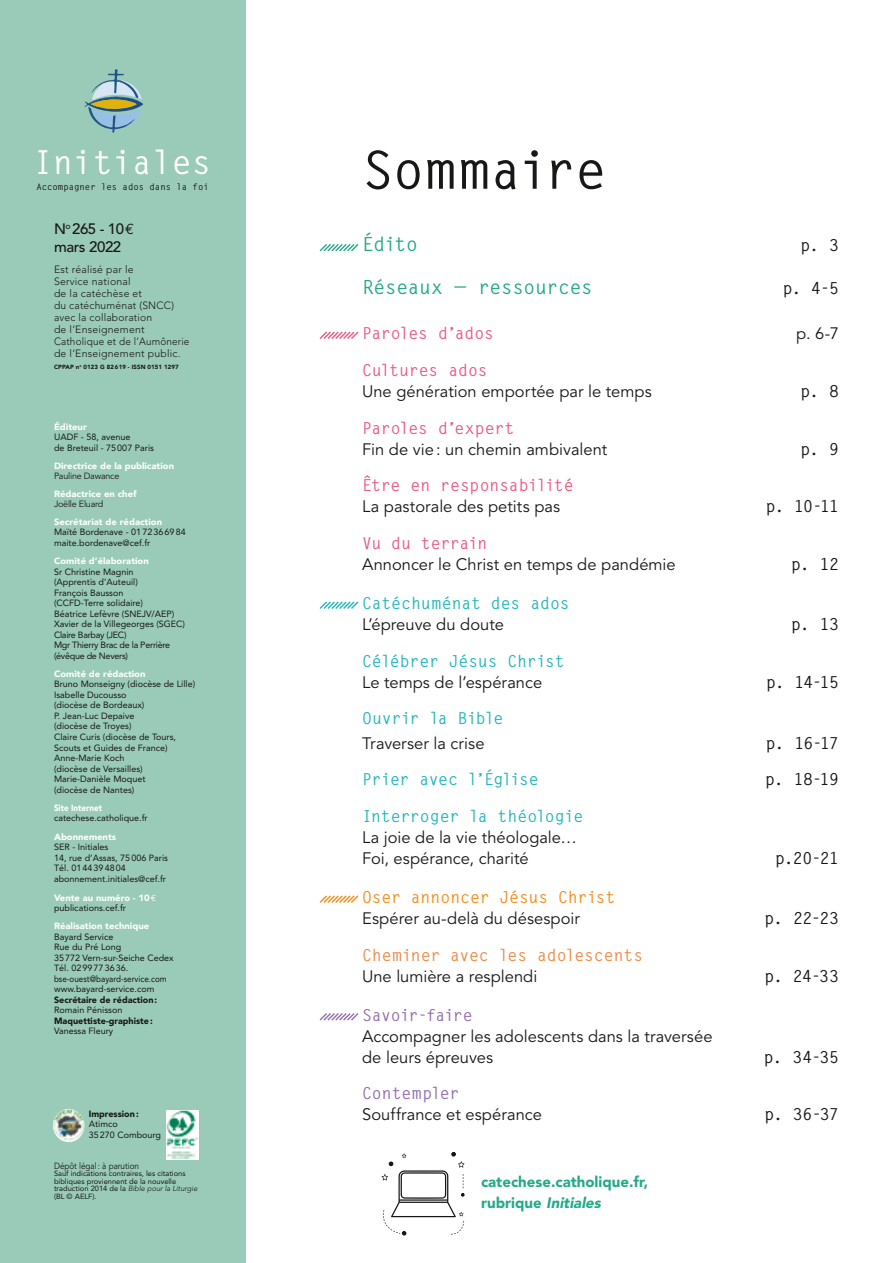
<style>
.page{position:relative;width:893px;height:1263px;background:#fff}
.page>*{position:absolute;margin:0;border:0;box-sizing:border-box;transform-origin:0 0}
.t1{font:700 52.5px "Letter Gothic Std";letter-spacing:-.015em;color:#181716}
.t2{font:700 33px "Letter Gothic Std";color:#fff}
.t3{font:700 19.5px "Letter Gothic Std";letter-spacing:-.01em;color:#24a989}
.t4{font:16.5px/21px "Avenir";color:#181716}
.t5{font:700 16.5px "Letter Gothic Std";letter-spacing:-.035em;color:#181716}
.t6{font:700 16.5px "Letter Gothic Std";letter-spacing:-.015em;color:#24b6bc}
.t7{font:700 16.5px "Letter Gothic Std";letter-spacing:-.015em;color:#e95b83}
.t8{font:700 16.5px "Letter Gothic Std";letter-spacing:-.005em;color:#ed8b48}
.t9{font:700 16.5px "Letter Gothic Std";letter-spacing:-.015em;color:#f08e1b}
.t10{font:700 16.5px "Letter Gothic Std";letter-spacing:-.05em;color:#24b6bc}
.t11{font:700 16.5px "Letter Gothic Std";letter-spacing:-.04em;color:#936eae}
.t12{font:700 16.5px "Letter Gothic Std";letter-spacing:-.02em;color:#936eae}
.t13{font:900 15px/21px "Avenir";color:#24a989}
.t14{font:500 15px/18px "Avenir";letter-spacing:-.025em;color:#181716}
.t15{font:300 10.5px/12px "Avenir";letter-spacing:.02em;color:#181716}
.t16{font:9px/10.5px "Avenir";color:#181716}
.t17{font:900 9px "Avenir";color:#fff;scale:1.05 1}
.t18{font:900 9px "Avenir";color:#181716}
.t19{font:700 9px "Letter Gothic Std";color:#181716}
.t20{font:9px "Avenir";letter-spacing:-.025em;color:#181716}
.t21{font:9px "Avenir";color:#181716;scale:.9 1}
.t22{font:900 9px "Avenir";color:#fff;scale:.9 1}
.t23{font:7.5px/7.5px "Avenir";color:#181716}
.t24{font:900 6px "Avenir";letter-spacing:.02em;color:#181716}
.s1{font-family:"Euro Mono";font-weight:400}
.s2{font-weight:900;color:#fff}
.s3{font-family:"Euro Mono";color:#fff}
.s4{font-weight:300;font-style:italic}
.s5{font-style:italic}
</style>
<div class="page">
<div style="left:0;top:0;width:245px;height:1263px;background:#99cbb8"></div>
<svg style="left:319px;top:244px;width:40px;height:8px"></svg>
<svg style="left:319px;top:331px;width:40px;height:8px"></svg>
<svg style="left:319px;top:601px;width:40px;height:8px"></svg>
<svg style="left:319px;top:895px;width:40px;height:8px"></svg>
<svg style="left:319px;top:1013px;width:40px;height:8px"></svg>
<svg style="left:382px;top:1152px;width:83px;height:83px"></svg>
<svg style="left:85px;top:69px;width:58px;height:64px"></svg>
<img style="left:53px;top:1109px;width:32px;height:33px">
<img style="left:166px;top:1110px;width:32px;height:49px">
<h2 class="t2" style="left:33px;top:142px;width:180px">Initiales</h2>
<p class="t19" style="left:36px;top:181px;width:174px">Accompagner les ados dans la foi</p>
<h3 class="t14" style="left:54px;top:220px;width:82px">N<sup>o</sup> 265 - 10<span class="s1">€ </span>mars 2022</h3>
<p class="t15" style="left:54px;top:264px;width:137px">Est réalisé par le<br>Service national<br>de la catéchèse et<br>du catéchuménat (SNCC) avec la collaboration<br>de l’Enseignement<br>Catholique et de l’Aumônerie de l’Enseignement public.</p>
<p class="t24" style="left:54px;top:364px;width:126px">CPPAP n<sup>o</sup> 0123 G 82 619 - ISSN 0151 1297</p>
<p class="t17" style="left:54px;top:421px;width:33px">Éditeur</p>
<p class="t16" style="left:54px;top:432px;width:101px">UADF - 58, avenue<br>de Breteuil - 75007 Paris</p>
<p class="t17" style="left:54px;top:460px;width:116px">Directrice de la publication</p>
<p class="t20" style="left:54px;top:470px;width:67px">Pauline Dawance</p>
<p class="t17" style="left:54px;top:488px;width:80px">Rédactrice en chef</p>
<p class="t20" style="left:54px;top:498px;width:51px">Joëlle Eluard</p>
<p class="t17" style="left:54px;top:516px;width:104px">Secrétariat de rédaction</p>
<p class="t16" style="left:54px;top:527px;width:133px">Maïté Bordenave - 0172366984 maite.bordenave@cef.fr</p>
<p class="t17" style="left:54px;top:556px;width:92px">Comité d’élaboration</p>
<p class="t16" style="left:54px;top:566px;width:133px">Sr Christine Magnin<br>(Apprentis d’Auteuil)<br>François Bausson<br>(CCFD-Terre solidaire)<br>Béatrice Lefèvre (SNEJV/AEP)<br>Xavier de la Villegeorges (SGEC)<br>Claire Barbay (JEC)<br>Mgr Thierry Brac de la Perrière (évêque de Nevers)</p>
<p class="t17" style="left:54px;top:668px;width:89px">Comité de rédaction</p>
<p class="t16" style="left:54px;top:679px;width:143px">Bruno Monseigny (diocèse de Lille)<br>Isabelle Ducousso<br>(diocèse de Bordeaux)<br>P. Jean-Luc Depaive<br>(diocèse de Troyes)<br>Claire Curis (diocèse de Tours,<br>Scouts et Guides de France)<br>Anne-Marie Koch<br>(diocèse de Versailles)<br>Marie-Danièle Moquet<br>(diocèse de Nantes)</p>
<p class="t22" style="left:54px;top:802px;width:55px">Site Internet</p>
<p class="t16" style="left:54px;top:813px;width:95px">catechese.catholique.fr</p>
<p class="t17" style="left:54px;top:831px;width:61px">Abonnements</p>
<p class="t16" style="left:54px;top:842px;width:116px">SER - Initiales<br>14, rue d’Assas, 75006 Paris<br>Tél. 0144394804 abonnement.initiales@cef.fr</p>
<p class="t16" style="left:54px;top:892px;width:104px"><span class="s2">Vente au numéro - 10</span><span class="s3">€ </span>publications.cef.fr</p>
<p class="t17" style="left:54px;top:921px;width:92px">Réalisation technique</p>
<p class="t16" style="left:54px;top:931px;width:121px">Bayard Service<br>Rue du Pré Long<br>35772 Vern-sur-Seiche Cedex<br>Tél. 0299773636. bse-ouest@bayard-service.com www.bayard-service.com</p>
<p class="t18" style="left:54px;top:994px;width:105px">Secrétaire de rédaction:</p>
<p class="t16" style="left:54px;top:1005px;width:70px">Romain Pénisson</p>
<p class="t18" style="left:54px;top:1015px;width:100px">Maquettiste-graphiste:</p>
<p class="t16" style="left:54px;top:1026px;width:61px">Vanessa Fleury</p>
<p class="t18" style="left:89px;top:1108px;width:51px">Impression:</p>
<p class="t16" style="left:89px;top:1119px;width:74px">Atimco<br>35270 Combourg</p>
<p class="t21" style="left:54px;top:1160px;width:96px">Dépôt légal: à parution</p>
<p class="t23" style="left:54px;top:1170px;width:145px">Sauf indications contraires, les citations bibliques proviennent de la nouvelle traduction 2014 de la <span class="s4">Bible pour la Liturgie </span>(BL © AELF).</p>
<h1 class="t1" style="left:362px;top:138px;width:246px">Sommaire</h1>
<h3 class="t3" style="left:362px;top:232px;width:57px">Édito</h3>
<h3 class="t5" style="left:801px;top:235px;width:40px">p. 3</h3>
<h3 class="t3" style="left:362px;top:275px;width:232px">Réseaux — ressources</h3>
<h3 class="t5" style="left:783px;top:278px;width:58px">p. 4-5</h3>
<h3 class="t7" style="left:362px;top:323px;width:133px">Paroles d’ados</h3>
<h3 class="t4" style="left:796px;top:323px;width:44px">p. 6-7</h3>
<h3 class="t7" style="left:362px;top:360px;width:127px">Cultures ados</h3>
<h3 class="t4" style="left:362px;top:381px;width:291px">Une génération emportée par le temps</h3>
<h3 class="t5" style="left:801px;top:381px;width:40px">p. 8</h3>
<h3 class="t7" style="left:362px;top:417px;width:154px">Paroles d’expert</h3>
<h3 class="t4" style="left:362px;top:439px;width:247px">Fin de vie: un chemin ambivalent</h3>
<h3 class="t5" style="left:801px;top:438px;width:40px">p. 9</h3>
<h3 class="t7" style="left:362px;top:475px;width:213px">Être en responsabilité</h3>
<h3 class="t4" style="left:362px;top:497px;width:200px">La pastorale des petits pas</h3>
<h3 class="t5" style="left:766px;top:496px;width:75px">p. 10-11</h3>
<h3 class="t7" style="left:362px;top:533px;width:127px">Vu du terrain</h3>
<h3 class="t4" style="left:362px;top:554px;width:315px">Annoncer le Christ en temps de pandémie</h3>
<h3 class="t5" style="left:791px;top:554px;width:49px">p. 12</h3>
<h3 class="t6" style="left:362px;top:593px;width:209px">Catéchuménat des ados</h3>
<h3 class="t4" style="left:362px;top:614px;width:143px">L’épreuve du doute</h3>
<h3 class="t5" style="left:791px;top:614px;width:49px">p. 13</h3>
<h3 class="t6" style="left:362px;top:651px;width:204px">Célébrer Jésus Christ</h3>
<h3 class="t4" style="left:362px;top:672px;width:182px">Le temps de l’espérance</h3>
<h3 class="t5" style="left:766px;top:672px;width:74px">p. 14-15</h3>
<h3 class="t10" style="left:362px;top:708px;width:143px">Ouvrir la Bible</h3>
<h3 class="t4" style="left:362px;top:733px;width:124px">Traverser la crise</h3>
<h3 class="t5" style="left:766px;top:732px;width:75px">p. 16-17</h3>
<h3 class="t6" style="left:362px;top:769px;width:178px">Prier avec l’Église</h3>
<h3 class="t5" style="left:765px;top:769px;width:75px">p. 18-19</h3>
<h3 class="t6" style="left:362px;top:806px;width:223px">Interroger la théologie</h3>
<h3 class="t4" style="left:362px;top:827px;width:216px">La joie de la vie théologale…<br>Foi, espérance, charité</h3>
<h3 class="t5" style="left:775px;top:848px;width:65px">p.20-21</h3>
<h3 class="t9" style="left:362px;top:887px;width:255px">Oser annoncer Jésus Christ</h3>
<h3 class="t4" style="left:362px;top:908px;width:219px">Espérer au-delà du désespoir</h3>
<h3 class="t5" style="left:764px;top:908px;width:76px">p. 22-23</h3>
<h3 class="t8" style="left:362px;top:945px;width:283px">Cheminer avec les adolescents</h3>
<h3 class="t4" style="left:362px;top:966px;width:177px">Une lumière a resplendi</h3>
<h3 class="t5" style="left:764px;top:966px;width:76px">p. 24-33</h3>
<h3 class="t11" style="left:362px;top:1004px;width:112px">Savoir-faire</h3>
<h3 class="t4" style="left:362px;top:1026px;width:352px">Accompagner les adolescents dans la traversée de leurs épreuves</h3>
<h3 class="t5" style="left:764px;top:1046px;width:77px">p. 34-35</h3>
<h3 class="t12" style="left:362px;top:1083px;width:99px">Contempler</h3>
<h3 class="t4" style="left:362px;top:1105px;width:181px">Souffrance et espérance</h3>
<h3 class="t5" style="left:764px;top:1104px;width:76px">p. 36-37</h3>
<h3 class="t13" style="left:481px;top:1171px;width:169px">catechese.catholique.fr, r u b r i q u e <span class="s5">Initiales</span></h3>
</div>
